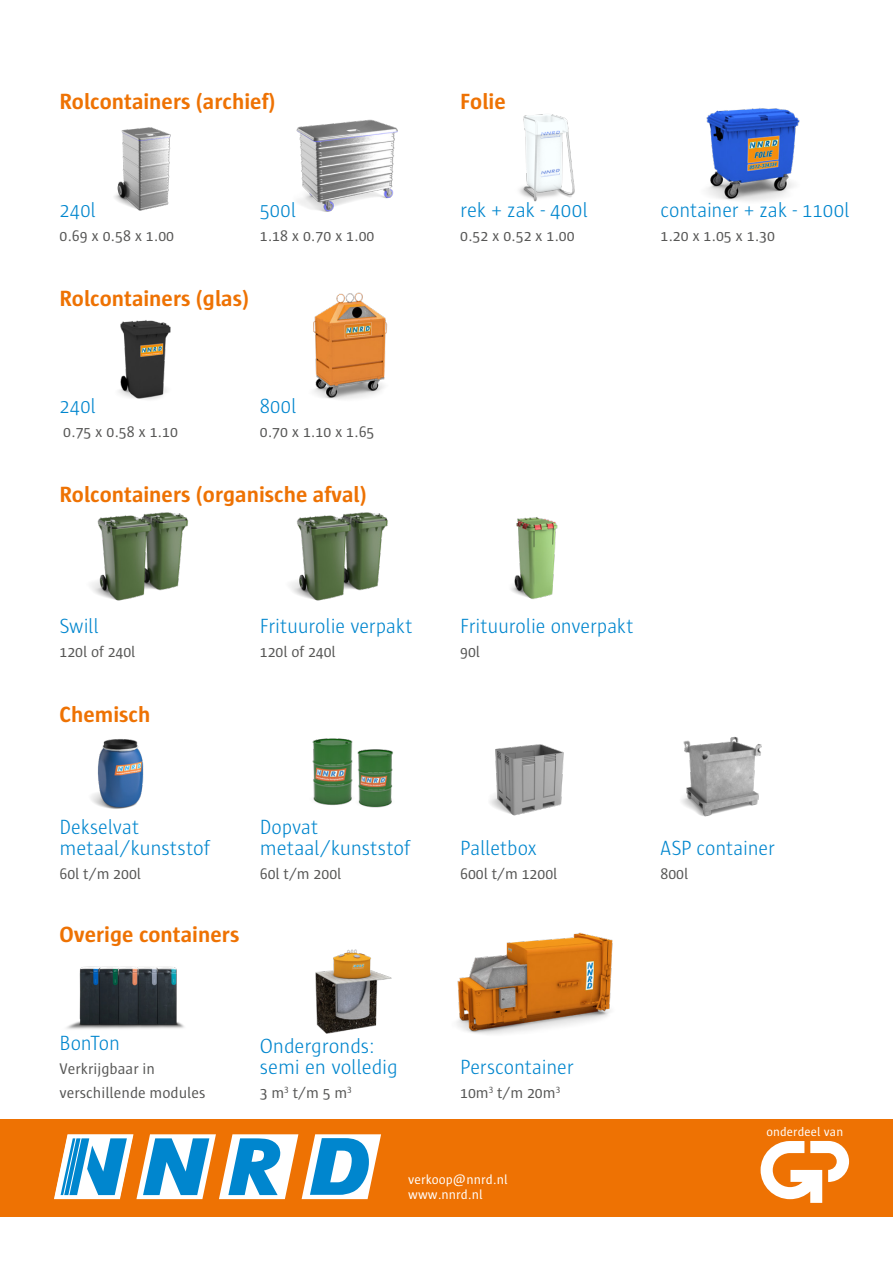
<style>
.page{position:relative;width:893px;height:1263px;background:#fff}
.page>*{position:absolute;margin:0;border:0;box-sizing:border-box;transform-origin:0 0}
.t1{font:700 22.5px "Sun";color:#ee7203}
.t2{font:300 21px/21px "Sun";letter-spacing:-.005em;color:#0086ce}
.t3{font:15.75px/24px "Sun";color:#575756}
.t4{font:13.5px/15px "Sun";color:#fff}
.t5{font:12.75px "Sun";letter-spacing:.01em;color:#fff}
</style>
<div class="page">
<div style="left:0;top:1119px;width:893px;height:98px;background:#ee7203"></div>
<svg style="left:761px;top:1141px;width:88px;height:62px"></svg>
<svg style="left:54px;top:1134px;width:327px;height:65px"></svg>
<img style="left:315px;top:949px;width:77px;height:85px">
<img style="left:66px;top:966px;width:118px;height:63px">
<img style="left:457px;top:932px;width:156px;height:103px">
<img style="left:118px;top:320px;width:53px;height:80px">
<img style="left:313px;top:292px;width:75px;height:108px">
<img style="left:312px;top:738px;width:38px;height:67px">
<img style="left:349px;top:740px;width:44px;height:68px">
<img style="left:91px;top:739px;width:53px;height:70px">
<img style="left:490px;top:744px;width:74px;height:72px">
<img style="left:681px;top:736px;width:81px;height:81px">
<img style="left:511px;top:517px;width:47px;height:82px">
<img style="left:91px;top:512px;width:98px;height:89px">
<img style="left:290px;top:512px;width:98px;height:89px">
<img style="left:114px;top:127px;width:57px;height:84px">
<img style="left:296px;top:119px;width:102px;height:93px">
<img style="left:706px;top:108px;width:94px;height:93px">
<img style="left:519px;top:114px;width:56px;height:88px">
<p class="t1" style="left:60px;top:89px;width:217px">Rolcontainers (archief)</p>
<p class="t2" style="left:60px;top:199px;width:38px">240l</p>
<p class="t3" style="left:60px;top:224px;width:116px">0.69 x 0.58 x 1.00</p>
<p class="t2" style="left:260px;top:199px;width:38px">500l</p>
<p class="t3" style="left:260px;top:224px;width:116px">1.18 x 0.70 x 1.00</p>
<p class="t1" style="left:60px;top:286px;width:191px">Rolcontainers (glas)</p>
<p class="t2" style="left:60px;top:396px;width:38px">240l</p>
<p class="t3" style="left:63px;top:420px;width:116px">0.75 x 0.58 x 1.10</p>
<p class="t2" style="left:260px;top:396px;width:38px">800l</p>
<p class="t3" style="left:260px;top:420px;width:116px">0.70 x 1.10 x 1.65</p>
<p class="t1" style="left:60px;top:482px;width:309px">Rolcontainers (organische afval)</p>
<p class="t1" style="left:460px;top:89px;width:47px">Folie</p>
<p class="t2" style="left:460px;top:199px;width:129px">rek + zak - 400l</p>
<p class="t3" style="left:460px;top:224px;width:116px">0.52 x 0.52 x 1.00</p>
<p class="t2" style="left:660px;top:199px;width:191px">container + zak - 1100l</p>
<p class="t3" style="left:660px;top:224px;width:116px">1.20 x 1.05 x 1.30</p>
<p class="t2" style="left:60px;top:616px;width:41px">Swill</p>
<p class="t3" style="left:60px;top:640px;width:77px">120l of 240l</p>
<p class="t1" style="left:60px;top:702px;width:92px">Chemisch</p>
<p class="t2" style="left:260px;top:616px;width:154px">Frituurolie verpakt</p>
<p class="t3" style="left:260px;top:640px;width:77px">120l of 240l</p>
<p class="t2" style="left:460px;top:616px;width:175px">Frituurolie onverpakt</p>
<p class="t3" style="left:460px;top:640px;width:21px">90l</p>
<p class="t2" style="left:60px;top:817px;width:152px">Dekselvat metaal/kunststof</p>
<p class="t3" style="left:60px;top:862px;width:83px">60l t/m 200l</p>
<p class="t1" style="left:60px;top:922px;width:181px">Overige containers</p>
<p class="t2" style="left:260px;top:817px;width:152px">Dopvat metaal/kunststof</p>
<p class="t3" style="left:260px;top:862px;width:83px">60l t/m 200l</p>
<p class="t2" style="left:460px;top:838px;width:79px">Palletbox</p>
<p class="t3" style="left:460px;top:862px;width:99px">600l t/m 1200l</p>
<p class="t2" style="left:60px;top:1032px;width:62px">BonTon</p>
<p class="t3" style="left:60px;top:1056px;width:147px">Verkrijgbaar in verschillende modules</p>
<p class="t2" style="left:260px;top:1035px;width:140px">Ondergronds: semi en volledig</p>
<p class="t3" style="left:260px;top:1080px;width:93px">3 m<sup>3</sup> t/m 5 m<sup>3</sup></p>
<p class="t2" style="left:460px;top:1056px;width:115px">Perscontainer</p>
<p class="t3" style="left:460px;top:1080px;width:102px">10m<sup>3</sup> t/m 20m<sup>3</sup></p>
<p class="t4" style="left:408px;top:1172px;width:101px">verkoop@nnrd.nl www.nnrd.nl</p>
<p class="t2" style="left:660px;top:838px;width:116px">ASP container</p>
<p class="t3" style="left:660px;top:862px;width:29px">800l</p>
<p class="t5" style="left:766px;top:1125px;width:78px">onderdeel van</p>
</div>
